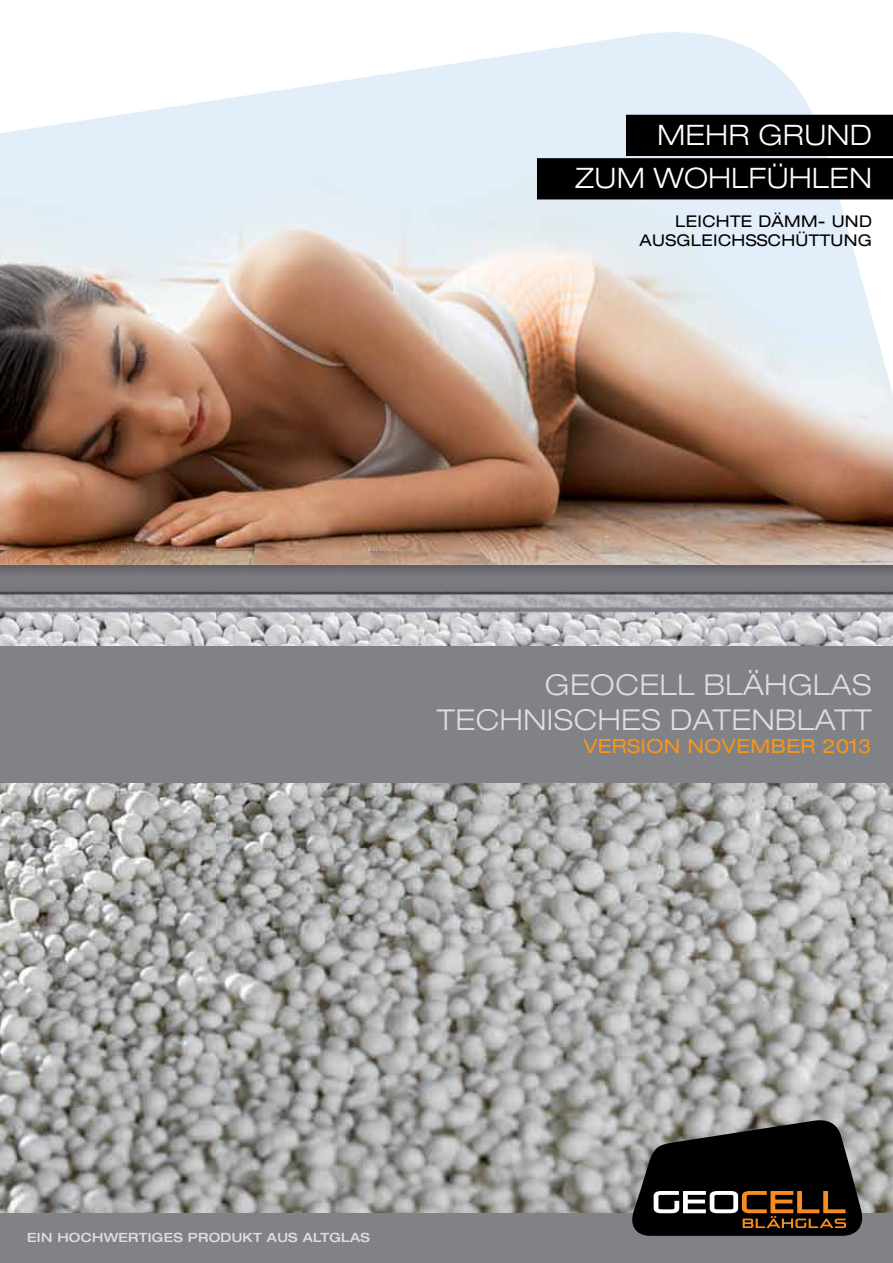
<style>
.page{position:relative;width:893px;height:1263px;background:#fff}
.page>*{position:absolute;margin:0;border:0;box-sizing:border-box;transform-origin:0 0}
.t1{font:300 expanded 28.8px "Helvetica Neue LT Std";letter-spacing:.02em;color:#dcddde}
.t2{font:300 expanded 28.2px/43.3px "Helvetica Neue LT Std";letter-spacing:.02em;color:#fff;text-align:right}
.t3{font:expanded 19.5px "Helvetica Neue LT Std";letter-spacing:.02em;color:#f7941e}
.t4{font:expanded 16.2px/19.5px "Helvetica Neue LT Pro";letter-spacing:.02em;color:#000}
.t5{font:500 expanded 12.75px "Helvetica Neue LT Std";letter-spacing:.02em;color:#dcddde}
</style>
<div class="page">
<img style="left:0;top:32px;width:893px;height:534px">
<img style="left:0;top:782px;width:893px;height:431px">
<svg style="left:537px;top:115px;width:356px;height:84px;background:#212324"></svg>
<img style="left:0;top:566px;width:893px;height:80px">
<div style="left:0;top:1213px;width:893px;height:50px;background:#808285"></div>
<div style="left:0;top:646px;width:893px;height:136px;background:#808285"></div>
<svg style="left:632px;top:1120px;width:230px;height:116px;background:#322c27"></svg>
<p class="t2" style="left:576px;top:113px;width:298px">MEHR GRUND<br>ZUM WOHLFÜHLEN</p>
<p class="t4" style="left:640px;top:211px;width:232px;text-indent:36px">LEICHTE DÄMM- UND<br>AUSGLEICH</p>
<p class="t4" style="left:746px;top:230px;width:76px">SSCH ÜTTUN</p>
<p class="t4" style="left:858px;top:230px;width:16px">G</p>
<p class="t1" style="left:545px;top:668px;width:328px">GEOCELL BLÄHGLAS</p>
<p class="t1" style="left:437px;top:702px;width:42px">TECHN</p>
<p class="t1" style="left:547px;top:702px;width:30px">ISCHES</p>
<p class="t1" style="left:670px;top:702px;width:185px">DATENBLATT</p>
<p class="t3" style="left:583px;top:734px;width:290px">VERSION NOVEMBER 2013</p>
<p class="t5" style="left:27px;top:1229px;width:344px">EIN HOCHWERTIGES PRODUKT AUS ALTGLAS</p>
</div>
